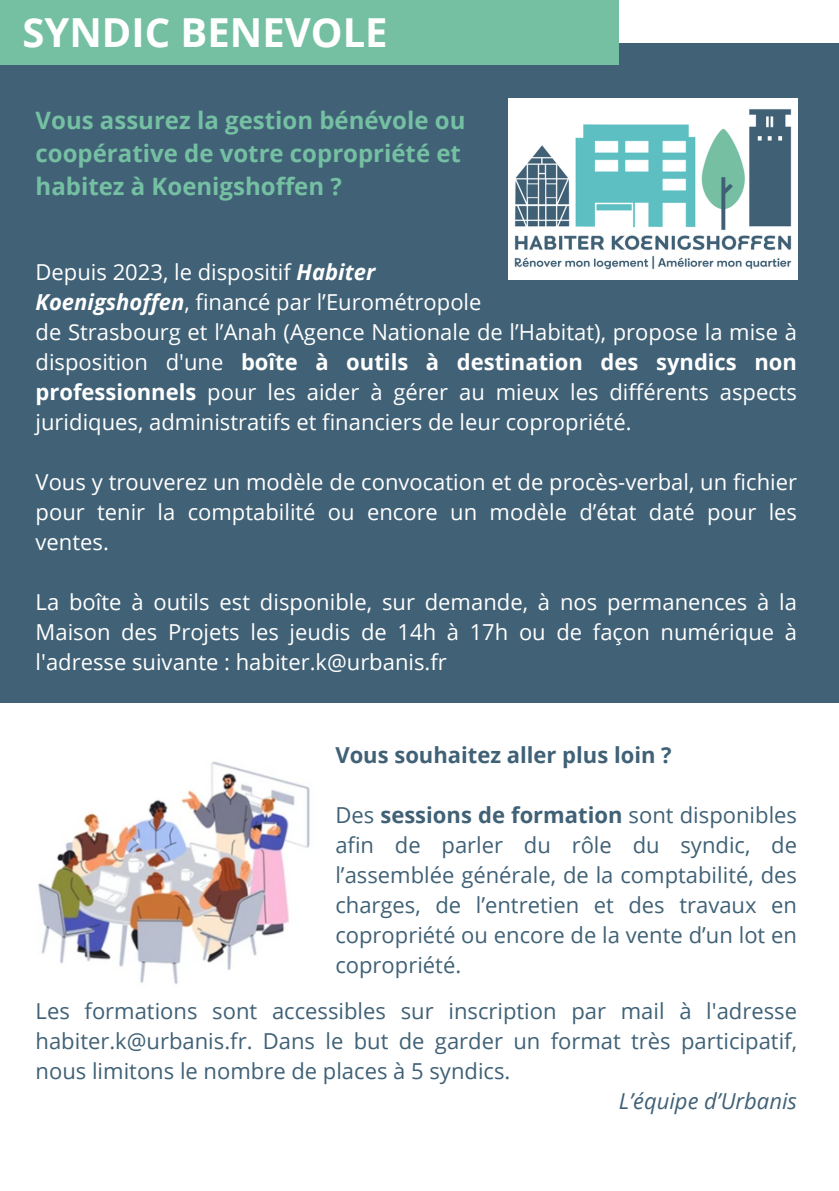
<style>
.page{position:relative;width:839px;height:1191px;background:#fff}
.page>*{position:absolute;margin:0;border:0;box-sizing:border-box;transform-origin:0 0}
.t1{font:700 40px "Open Sans";color:#fff}
.t2{font:700 24px/33px "Open Sans";color:#75c0a3}
.t3{font:22px/30px "Open Sans";color:#fff;text-align:justify}
.t4{font:22px/30px "Open Sans";color:#406176;text-align:justify}
.t5{font:700 22px "Open Sans";color:#406176}
.t6{font:italic 22px "Open Sans";color:#406176}
.s1{font-weight:700;font-style:italic}
.s2{font-weight:700}
</style>
<div class="page">
<div style="left:0;top:43px;width:838px;height:659px;background:#406176"></div>
<div style="left:0;top:0;width:619px;height:65px;background:#75c0a3"></div>
<img style="left:508px;top:98px;width:289px;height:182px">
<img style="left:38px;top:761px;width:272px;height:224px">
<p class="t1" style="left:22px;top:4px;width:367px">SYNDIC BENEVOLE</p>
<p class="t2" style="left:36px;top:103px;width:431px">Vous assurez la gestion bénévole ou coopérative de votre copropriété et habitez à Koenigshoffen ?</p>
<p class="t3" style="left:36px;top:257px;width:341px">Depuis 2023, le dispositif <span class="s1">Habiter</span></p>
<h2 class="t3" style="left:36px;top:287px;width:447px"><span class="s1">Koenigshoffen</span>, financé par l’Eurométropole</h2>
<p class="t3" style="left:36px;top:317px;width:763px">de Strasbourg et l’Anah (Agence Nationale de l’Habitat), propose la mise à disposition d'une <span class="s2">boîte à outils à destination des syndics non professionnels</span> pour les aider à gérer au mieux les différents aspects juridiques, administratifs et financiers de leur copropriété.</p>
<p class="t3" style="left:36px;top:467px;width:763px">Vous y trouverez un modèle de convocation et de procès-verbal, un fichier pour tenir la comptabilité ou encore un modèle d’état daté pour les ventes.</p>
<p class="t3" style="left:36px;top:587px;width:763px">La boîte à outils est disponible, sur demande, à nos permanences à la Maison des Projets les jeudis de 14h à 17h ou de façon numérique à l'adresse suivante : habiter.k@urbanis.fr</p>
<p class="t5" style="left:335px;top:740px;width:338px">Vous souhaitez aller plus loin ?</p>
<p class="t4" style="left:335px;top:799px;width:463px">Des <span class="s2">sessions de formation</span> sont disponibles afin de parler du rôle du syndic, de l’assemblée générale, de la comptabilité, des charges, de l’entretien et des travaux en copropriété ou encore de la vente d’un lot en copropriété.</p>
<h2 class="t4" style="left:36px;top:996px;width:763px">Les formations sont accessibles sur inscription par mail à l'adresse habiter.k@urbanis.fr. Dans le but de garder un format très participatif, nous limitons le nombre de places à 5 syndics.</h2>
<p class="t6" style="left:619px;top:1086px;width:179px">L’équipe d’Urbanis</p>
</div>
